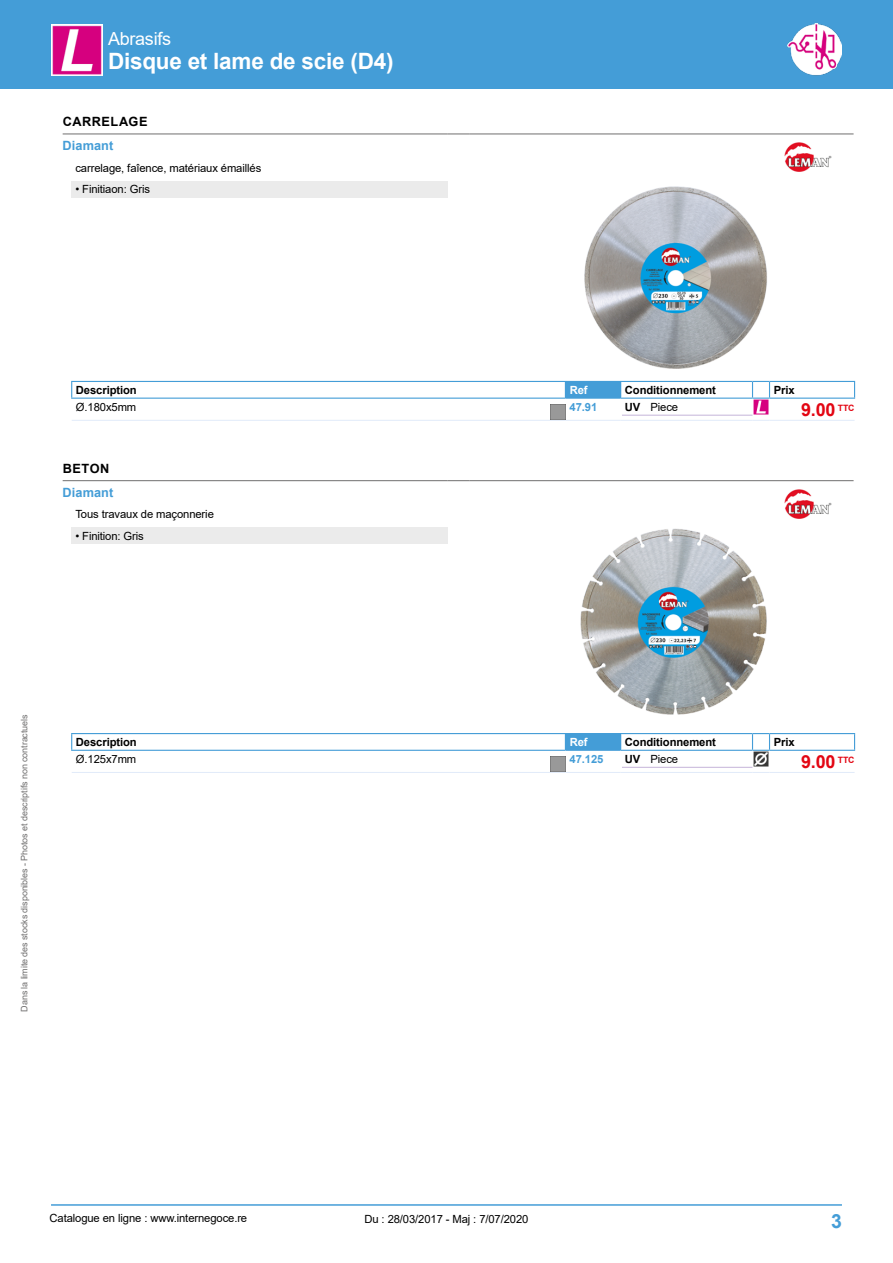
<style>
.page{position:relative;width:893px;height:1263px;background:#fff}
.page>*{position:absolute;margin:0;border:0;box-sizing:border-box;transform-origin:0 0}
.t1{font:700 22.5px "Arial";letter-spacing:-.01em;color:#fff}
.t2{font:700 19.5px "Arial";color:#449dd7}
.t3{font:700 18px "Arial";color:#e30613}
.t4{font:18px "Arial";letter-spacing:-.015em;color:#fff}
.t5{font:700 12.75px "Arial";letter-spacing:.04em;color:#000}
.t6{font:700 12.75px "Arial";letter-spacing:.005em;color:#449dd7}
.t7{font:11.25px "Arial";letter-spacing:-.01em;color:#000}
.t8{font:700 11.25px "Arial";letter-spacing:-.01em;color:#000}
.t9{font:700 11.25px "Arial";letter-spacing:-.01em;color:#449dd7}
.t10{font:700 11.25px "Arial";letter-spacing:-.01em;color:#fff}
.t11{font:9px "Arial";letter-spacing:-.01em;color:#706f6f}
.s1{font-weight:700}
</style>
<div class="page">
<div style="left:0;top:0;width:893px;height:89px;background:#449dd7"></div>
<hr style="left:51px;top:1204px;width:791px;height:2px;background:#449dd7">
<img style="left:51px;top:25px;width:51px;height:51px">
<img style="left:788px;top:23px;width:54px;height:53px">
<hr style="left:63px;top:134px;width:384px;height:1px;background:#706f6f">
<svg style="left:447px;top:134px;width:23px;height:1px"></svg>
<hr style="left:470px;top:134px;width:384px;height:1px;background:#706f6f">
<div style="left:71px;top:181px;width:376px;height:16px;background:#ebebeb"></div>
<div style="left:565px;top:381px;width:56px;height:17px;background:#449dd7"></div>
<hr style="left:71px;top:381px;width:494px;height:1px;background:#449dd7">
<svg style="left:71px;top:382px;width:1px;height:16px"></svg>
<hr style="left:769px;top:381px;width:86px;height:1px;background:#449dd7">
<svg style="left:854px;top:382px;width:1px;height:16px"></svg>
<hr style="left:71px;top:398px;width:494px;height:1px;background:#449dd7">
<hr style="left:769px;top:398px;width:86px;height:1px;background:#449dd7">
<hr style="left:72px;top:420px;width:493px;height:1px;background:#e1ebf9">
<hr style="left:565px;top:420px;width:56px;height:1px;background:#e1ebf9">
<hr style="left:621px;top:420px;width:131px;height:1px;background:#e1ebf9">
<svg style="left:752px;top:420px;width:17px;height:1px"></svg>
<hr style="left:769px;top:420px;width:86px;height:1px;background:#e1ebf9">
<svg style="left:752px;top:381px;width:18px;height:18px"></svg>
<hr style="left:621px;top:381px;width:131px;height:1px;background:#449dd7">
<hr style="left:621px;top:398px;width:131px;height:1px;background:#449dd7">
<hr style="left:565px;top:398px;width:56px;height:1px;background:#449dd7">
<hr style="left:622px;top:415px;width:130px;height:1px;background:#c5b4d9">
<img style="left:550px;top:404px;width:15px;height:15px">
<img style="left:754px;top:399px;width:15px;height:16px">
<img style="left:784px;top:143px;width:47px;height:29px">
<img style="left:584px;top:186px;width:183px;height:183px">
<hr style="left:63px;top:480px;width:384px;height:1px;background:#706f6f">
<svg style="left:447px;top:480px;width:23px;height:1px"></svg>
<hr style="left:470px;top:480px;width:384px;height:1px;background:#706f6f">
<div style="left:71px;top:527px;width:376px;height:17px;background:#ebebeb"></div>
<div style="left:565px;top:733px;width:56px;height:17px;background:#449dd7"></div>
<hr style="left:71px;top:733px;width:494px;height:1px;background:#449dd7">
<svg style="left:71px;top:734px;width:1px;height:16px"></svg>
<hr style="left:769px;top:733px;width:86px;height:1px;background:#449dd7">
<svg style="left:854px;top:734px;width:1px;height:16px"></svg>
<hr style="left:71px;top:750px;width:494px;height:1px;background:#449dd7">
<hr style="left:769px;top:750px;width:86px;height:1px;background:#449dd7">
<hr style="left:72px;top:772px;width:493px;height:1px;background:#e1ebf9">
<hr style="left:565px;top:772px;width:56px;height:1px;background:#e1ebf9">
<hr style="left:621px;top:772px;width:131px;height:1px;background:#e1ebf9">
<svg style="left:752px;top:772px;width:17px;height:1px"></svg>
<hr style="left:769px;top:772px;width:86px;height:1px;background:#e1ebf9">
<svg style="left:752px;top:733px;width:18px;height:18px"></svg>
<hr style="left:621px;top:733px;width:131px;height:1px;background:#449dd7">
<hr style="left:621px;top:750px;width:131px;height:1px;background:#449dd7">
<hr style="left:565px;top:750px;width:56px;height:1px;background:#449dd7">
<hr style="left:622px;top:767px;width:130px;height:1px;background:#c5b4d9">
<img style="left:550px;top:756px;width:15px;height:15px">
<img style="left:754px;top:752px;width:15px;height:15px">
<img style="left:784px;top:490px;width:47px;height:28px">
<img style="left:580px;top:528px;width:187px;height:187px">
<h3 class="t4" style="left:108px;top:26px;width:65px">Abrasifs</h3>
<h1 class="t1" style="left:108px;top:45px;width:287px">Disque et lame de scie (D4)</h1>
<p class="t5" style="left:63px;top:113px;width:86px">CARRELAGE</p>
<p class="t6" style="left:63px;top:137px;width:52px">Diamant</p>
<p class="t7" style="left:75px;top:160px;width:187px">carrelage, faîence, matériaux émaillés</p>
<p class="t7" style="left:75px;top:181px;width:76px">• Finitiaon: Gris</p>
<p class="t8" style="left:76px;top:382px;width:62px">Description</p>
<p class="t10" style="left:570px;top:382px;width:19px">Ref</p>
<p class="t8" style="left:625px;top:382px;width:92px">Conditionnement</p>
<p class="t8" style="left:774px;top:382px;width:22px">Prix</p>
<p class="t7" style="left:76px;top:399px;width:62px">Ø.180x5mm</p>
<p class="t9" style="left:570px;top:399px;width:29px">47.91</p>
<p class="t7" style="left:625px;top:399px;width:55px"><span class="s1">UV</span> Piece</p>
<h3 class="t3" style="left:801px;top:397px;width:55px">9.00 <sup>TTC</sup></h3>
<p class="t5" style="left:63px;top:459px;width:48px">BETON</p>
<p class="t6" style="left:63px;top:483px;width:52px">Diamant</p>
<p class="t7" style="left:75px;top:507px;width:140px">Tous travaux de maçonnerie</p>
<p class="t7" style="left:75px;top:528px;width:70px">• Finition: Gris</p>
<p class="t11" style="left:18px;top:1012px;width:299px;rotate:-90deg">Dans la limite des stocks disponibles - Photos et descriptifs non contractuels</p>
<p class="t8" style="left:76px;top:734px;width:62px">Description</p>
<p class="t10" style="left:570px;top:734px;width:19px">Ref</p>
<p class="t8" style="left:625px;top:734px;width:92px">Conditionnement</p>
<p class="t8" style="left:774px;top:734px;width:22px">Prix</p>
<p class="t7" style="left:76px;top:751px;width:62px">Ø.125x7mm</p>
<p class="t9" style="left:570px;top:751px;width:35px">47.125</p>
<p class="t7" style="left:625px;top:751px;width:55px"><span class="s1">UV</span> Piece</p>
<h3 class="t3" style="left:801px;top:749px;width:55px">9.00 <sup>TTC</sup></h3>
<p class="t7" style="left:50px;top:1210px;width:199px">Catalogue en ligne : www.internegoce.re</p>
<p class="t7" style="left:364px;top:1211px;width:166px">Du : 28/03/2017 - Maj : 7/07/2020</p>
<h2 class="t2" style="left:831px;top:1208px;width:12px">3</h2>
</div>
